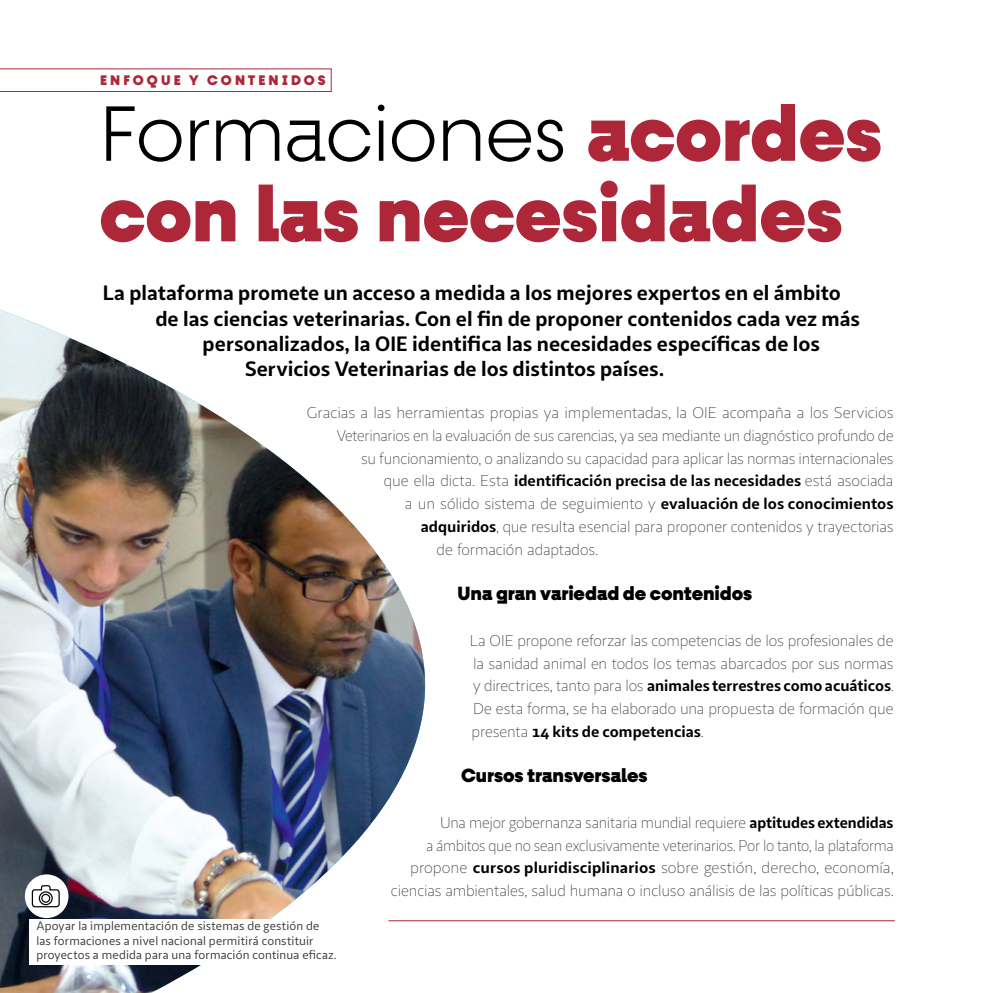
<style>
.page{position:relative;width:993px;height:993px;background:#fff}
.page>*{position:absolute;margin:0;border:0;box-sizing:border-box;transform-origin:0 0}
.t1{font:900 78.75px/80.5px "Fractul";letter-spacing:-.005em;color:#ad2738}
.t2{font:700 21px "Sana Sans";color:#000}
.t3{font:900 19.25px "Fractul";letter-spacing:-.005em;color:#000}
.t4{font:300 15.75px/22.8px "Sana Sans";letter-spacing:-.015em;color:#313130;text-align:justify}
.t5{font:700 15.75px "Sana Sans";color:#000}
.t6{font:900 14px "Fractul";letter-spacing:.22em;color:#ad2738}
.t7{font:12.25px/14.7px "Sana Sans";letter-spacing:.015em;color:#313130}
.s1{font-weight:300;color:#000}
.s2{font-weight:300;color:#313130}
.s3{font-weight:700;color:#000}
</style>
<div class="page">
<img style="left:0;top:309px;width:425px;height:683px">
<hr style="left:992px;top:0;width:1px;height:992px;background:#ad2738">
<svg style="left:0;top:68px;width:331px;height:24px"></svg>
<hr style="left:388px;top:920px;width:506px;height:1px;background:#ad2738">
<div style="left:30px;top:918px;width:312px;height:16px;background:#fff"></div>
<div style="left:30px;top:933px;width:308px;height:16px;background:#fff"></div>
<div style="left:30px;top:948px;width:326px;height:16px;background:#fff"></div>
<div style="left:25px;top:874px;width:43px;height:43px;background:#fff;border-radius:50%"></div>
<svg style="left:31px;top:885px;width:29px;height:22px"></svg>
<p class="t6" style="left:100px;top:72px;width:227px">ENFOQUE Y CONTENIDOS</p>
<h1 class="t1" style="left:99px;top:93px;width:784px"><span class="s1">Formaciones</span> acordes con las necesidades</h1>
<h2 class="t2" style="left:103px;top:279px;width:739px">La plataforma promete un acceso a medida a los mejores expertos en el ámbito</h2>
<h2 class="t2" style="left:155px;top:305px;width:706px">de las ciencias veterinarias. Con el fin de proponer contenidos cada vez más</h2>
<h2 class="t2" style="left:202px;top:330px;width:618px">personalizados, la OIE identifica las necesidades específicas de los</h2>
<h2 class="t2" style="left:244px;top:355px;width:421px">Servicios Veterinarias de los distintos países.</h2>
<p class="t4" style="left:307px;top:401px;width:588px">Gracias a las herramientas propias ya implementadas, la OIE acompaña a los Servicios</p>
<p class="t4" style="left:336px;top:424px;width:558px">Veterinarios en la evaluación de sus carencias, ya sea mediante un diagnóstico profundo de</p>
<p class="t4" style="left:361px;top:447px;width:533px">su funcionamiento, o analizando su capacidad para aplicar las normas internacionales</p>
<p class="t5" style="left:384px;top:470px;width:511px"><span class="s2">que ella dicta. Esta</span> identificación precisa de las necesidades <span class="s2">está asociada</span></p>
<p class="t4" style="left:405px;top:492px;width:490px">a un sólido sistema de seguimiento y <span class="s3">evaluación de los conocimientos</span></p>
<p class="t4" style="left:420px;top:515px;width:474px"><span class="s3">adquiridos</span>, que resulta esencial para proponer contenidos y trayectorias</p>
<p class="t4" style="left:436px;top:538px;width:163px">de formación adaptados.</p>
<p class="t3" style="left:457px;top:581px;width:296px">Una gran variedad de contenidos</p>
<p class="t4" style="left:469px;top:629px;width:425px">La OIE propone reforzar las competencias de los profesionales de la sanidad animal en todos los temas abarcados por sus normas y directrices, tanto para los <span class="s3">animales terrestres como acuáticos</span>.<br>De esta forma, se ha elaborado una propuesta de formación que presenta <span class="s3">14 kits de competencias</span>.</p>
<p class="t3" style="left:461px;top:763px;width:188px">Cursos transversales</p>
<p class="t4" style="left:391px;top:811px;width:504px;text-align:right">Una mejor gobernanza sanitaria mundial requiere <span class="s3">aptitudes extendidas<br></span>a ámbitos que no sean exclusivamente veterinarios. Por lo tanto, la plataforma propone <span class="s3">cursos pluridisciplinarios</span> sobre gestión, derecho, economía, ciencias ambientales, salud humana o incluso análisis de las políticas públicas.</p>
<p class="t7" style="left:36px;top:918px;width:301px">Apoyar la implementación de sistemas de gestión de las formaciones a nivel nacional permitirá constituir proyectos a medida para una formación continua eficaz.</p>
</div>
